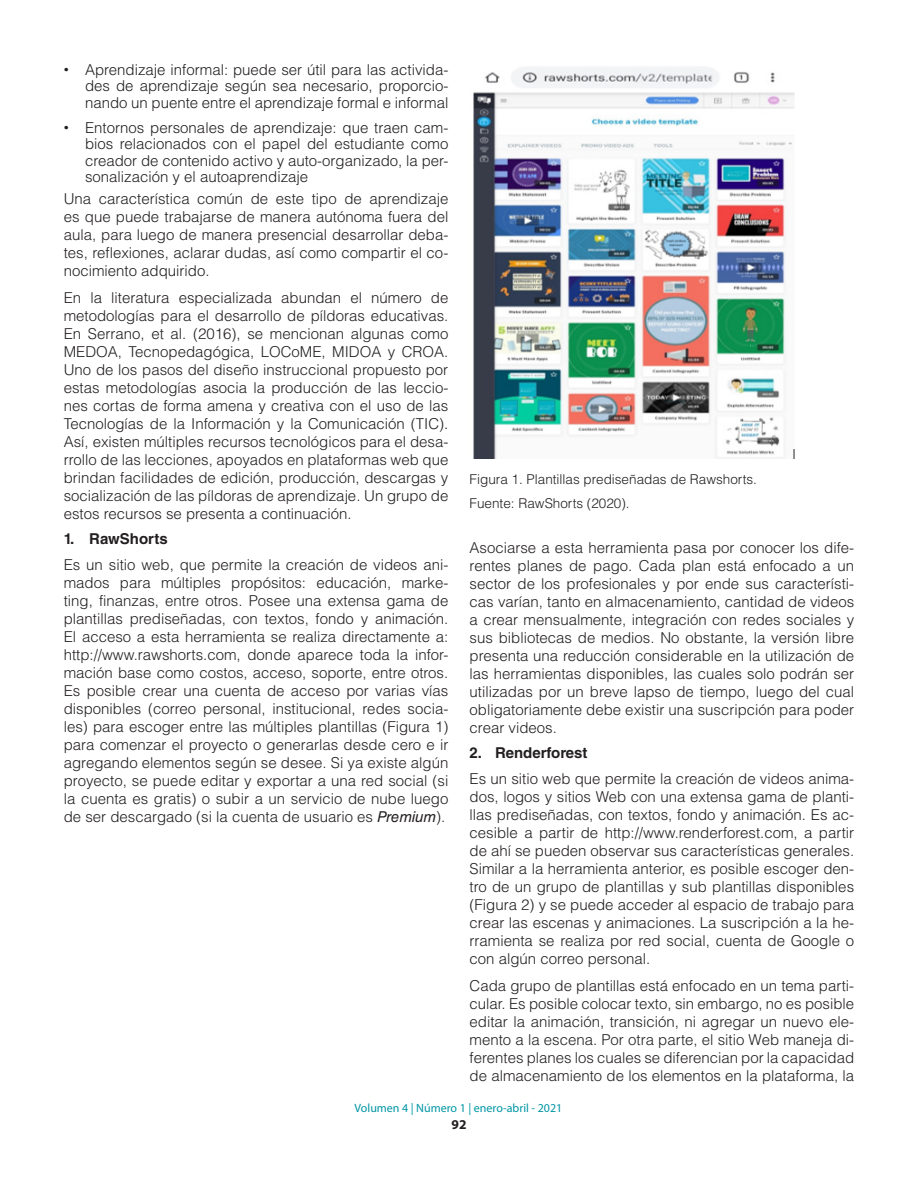
<style>
.page{position:relative;width:918px;height:1188px;background:#fff}
.page>*{position:absolute;margin:0;border:0;box-sizing:border-box;transform-origin:0 0}
.TEXTO{font:300 15px/18px "Helvetica LT Std";color:#231f20;text-align:justify}
.t1{font:700 15px "Helvetica LT Std";color:#231f20}
.pie_de_foto{font:300 13.5px "Helvetica LT Std";color:#231f20}
.t2{font:700 13.5px "Myriad Pro";color:#231f20}
.t3{font:12px "Myriad Pro";color:#0096a5}
.s1{font-family:"Adobe Caslon Pro";font-weight:400}
.s2{font-weight:400;font-style:italic}
</style>
<div class="page">
<img style="left:473px;top:67px;width:322px;height:392px">
<p class="TEXTO" style="left:85px;top:61px;width:365px;line-height:16.5px;text-indent:-21px"><span class="s1">•</span> Aprendizaje informal: puede ser útil para las activida&shy;des de aprendizaje según sea necesario, proporcio&shy;nando un puente entre el aprendizaje formal e informal</p>
<p class="TEXTO" style="left:85px;top:119px;width:365px;line-height:16.5px;text-indent:-21px"><span class="s1">•</span> Entornos personales de aprendizaje: que traen cam&shy;bios relacionados con el papel del estudiante como creador de contenido activo y auto-organizado, la per&shy;sonalización y el autoaprendizaje</p>
<p class="TEXTO" style="left:64px;top:190px;width:386px">Una característica común de este tipo de aprendizaje es que puede trabajarse de manera autónoma fuera del aula, para luego de manera presencial desarrollar deba&shy;tes, reflexiones, aclarar dudas, así como compartir el co&shy;nocimiento adquirido.</p>
<p class="TEXTO" style="left:64px;top:288px;width:386px">En la literatura especializada abundan el número de metodologías para el desarrollo de píldoras educativas.<br>En Serrano, et al. (2016), se mencionan algunas como MEDOA, Tecnopedagógica, LOCoME, MIDOA y CROA.<br>Uno de los pasos del diseño instruccional propuesto por estas metodologías asocia la producción de las leccio&shy;nes cortas de forma amena y creativa con el uso de las Tecnologías de la Información y la Comunicación (TIC).<br>Así, existen múltiples recursos tecnológicos para el desa&shy;rrollo de las lecciones, apoyados en plataformas web que brindan facilidades de edición, producción, descargas y socialización de las píldoras de aprendizaje. Un grupo de estos recursos se presenta a continuación.</p>
<p class="t1" style="left:64px;top:529px;width:105px">1. RawShorts</p>
<p class="TEXTO" style="left:64px;top:556px;width:386px">Es un sitio web, que permite la creación de videos ani&shy;mados para múltiples propósitos: educación, marke&shy;ting, finanzas, entre otros. Posee una extensa gama de plantillas prediseñadas, con textos, fondo y animación.<br>El acceso a esta herramienta se realiza directamente a: http://www.rawshorts.com, donde aparece toda la infor&shy;mación base como costos, acceso, soporte, entre otros.<br>Es posible crear una cuenta de acceso por varias vías disponibles (correo personal, institucional, redes socia&shy;les) para escoger entre las múltiples plantillas (Figura 1) para comenzar el proyecto o generarlas desde cero e ir agregando elementos según se desee. Si ya existe algún proyecto, se puede editar y exportar a una red social (si la cuenta es gratis) o subir a un servicio de nube luego de ser descargado (si la cuenta de usuario es <span class="s2">Premium</span>).</p>
<p class="pie_de_foto" style="left:470px;top:470px;width:289px">Figura 1. Plantillas prediseñadas de Rawshorts.</p>
<p class="pie_de_foto" style="left:470px;top:495px;width:162px">Fuente: RawShorts (2020).</p>
<p class="TEXTO" style="left:470px;top:538px;width:386px">Asociarse a esta herramienta pasa por conocer los dife&shy;rentes planes de pago. Cada plan está enfocado a un sector de los profesionales y por ende sus característi&shy;cas varían, tanto en almacenamiento, cantidad de videos a crear mensualmente, integración con redes sociales y sus bibliotecas de medios. No obstante, la versión libre presenta una reducción considerable en la utilización de las herramientas disponibles, las cuales solo podrán ser utilizadas por un breve lapso de tiempo, luego del cual obligatoriamente debe existir una suscripción para poder crear videos.</p>
<p class="t1" style="left:470px;top:743px;width:119px">2. Renderforest</p>
<p class="TEXTO" style="left:470px;top:770px;width:386px">Es un sitio web que permite la creación de videos anima&shy;dos, logos y sitios Web con una extensa gama de planti&shy;llas prediseñadas, con textos, fondo y animación. Es ac&shy;cesible a partir de http://www.renderforest.com, a partir de ahí se pueden observar sus características generales.<br>Similar a la herramienta anterior, es posible escoger den&shy;tro de un grupo de plantillas y sub plantillas disponibles (Figura 2) y se puede acceder al espacio de trabajo para crear las escenas y animaciones. La suscripción a la he&shy;rramienta se realiza por red social, cuenta de Google o con algún correo personal.</p>
<p class="TEXTO" style="left:470px;top:976px;width:386px">Cada grupo de plantillas está enfocado en un tema parti&shy;cular. Es posible colocar texto, sin embargo, no es posible editar la animación, transición, ni agregar un nuevo ele&shy;mento a la escena. Por otra parte, el sitio Web maneja di&shy;ferentes planes los cuales se diferencian por la capacidad de almacenamiento de los elementos en la plataforma, la</p>
<p class="t3" style="left:355px;top:1101px;width:209px">Volumen 4 | Número 1 | enero-abril - 2021</p>
<p class="t2" style="left:452px;top:1116px;width:16px">92</p>
</div>
